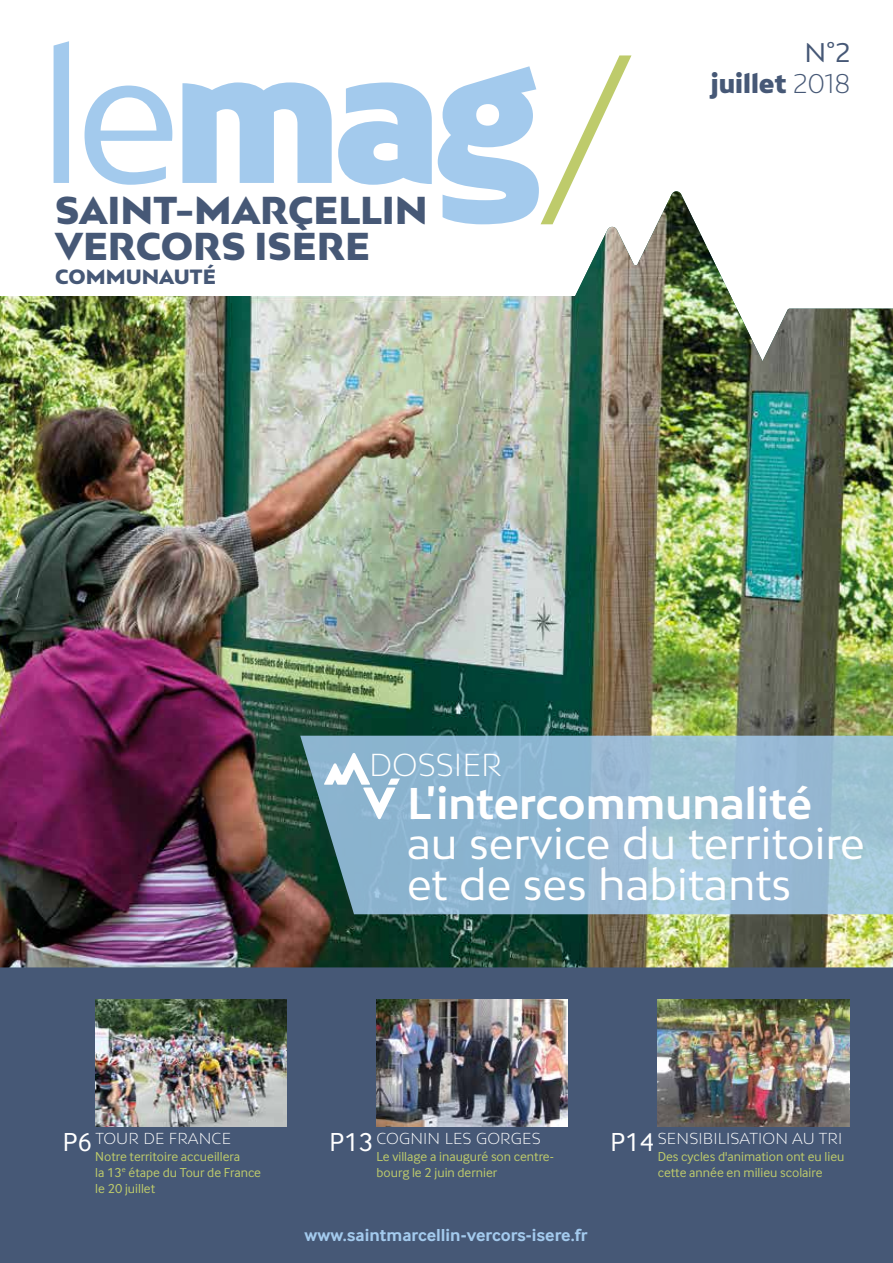
<style>
.page{position:relative;width:893px;height:1263px;background:#fff}
.page>*{position:absolute;margin:0;border:0;box-sizing:border-box;transform-origin:0 0}
.t1{font:900 180px "Bw Mitga";color:#a3caed}
.t2{font:42px/40.5px "Bw Mitga";color:#fff}
.t3{font:700 42px "Bw Mitga";color:#fff}
.t4{font:900 36.75px/36px "Bw Mitga";color:#465876}
.t5{font:300 30px "Bw Mitga";color:#fff}
.t6{font:900 25.5px/30.6px "Bw Mitga";color:#465876;text-align:right}
.t7{font:900 19.5px "Bw Mitga";color:#465876}
.t8{font:700 18px "Inter Face";color:#a3caed}
.t9{font:300 15px "Bw Mitga";letter-spacing:.01em;color:#fff}
.t10{font:13.5px/16.2px "Inter Face";color:#becb6b}
.s1{font-weight:400}
.s2{font-weight:300}
.s3{font-family:"Inter Face";font-weight:400;font-size:27px}
</style>
<div class="page">
<img style="left:0;top:191px;width:893px;height:776px">
<div style="left:0;top:967px;width:893px;height:296px;background:#465876"></div>
<svg style="left:529px;top:55px;width:114px;height:181px"></svg>
<img style="left:658px;top:999px;width:191px;height:128px">
<img style="left:376px;top:999px;width:192px;height:128px">
<img style="left:95px;top:999px;width:192px;height:128px">
<svg style="left:300px;top:736px;width:593px;height:178px"></svg>
<svg style="left:324px;top:753px;width:76px;height:66px"></svg>
<h1 class="t1" style="left:38px;top:-5px;width:505px"><span class="s1">le</span>mag</h1>
<h3 class="t4" style="left:55px;top:191px;width:374px">SAINT-MARCELLIN<br>VERCORS ISÈRE</h3>
<h3 class="t7" style="left:55px;top:263px;width:162px">COMMUNAUTÉ</h3>
<h3 class="t6" style="left:711px;top:37px;width:141px"><span class="s1">N°2<br></span>juillet <span class="s2">2018</span></h3>
<h3 class="t5" style="left:369px;top:745px;width:134px">DOSSIER</h3>
<h2 class="t3" style="left:407px;top:775px;width:407px">L'intercommunalité</h2>
<h2 class="t2" style="left:407px;top:822px;width:459px">au service du territoire et de ses habitants</h2>
<p class="t9" style="left:63px;top:1129px;width:170px"><span class="s3">P6</span> TOUR DE FRANCE</p>
<p class="t10" style="left:95px;top:1148px;width:167px">Notre territoire accueillera<br>la 13<sup>e</sup> étape du Tour de France le 20 juillet</p>
<p class="t9" style="left:329px;top:1129px;width:213px"><span class="s3">P13</span> COGNIN LES GORGES</p>
<p class="t10" style="left:376px;top:1148px;width:179px">Le village a inauguré son centre&shy;bourg le 2 juin dernier</p>
<h3 class="t8" style="left:305px;top:1224px;width:284px">www.saintmarcellin-vercors-isere.fr</h3>
<p class="t9" style="left:611px;top:1129px;width:233px"><span class="s3">P14</span> SENSIBILISATION AU TRI</p>
<p class="t10" style="left:658px;top:1148px;width:188px">Des cycles d'animation ont eu lieu cette année en milieu scolaire</p>
</div>
